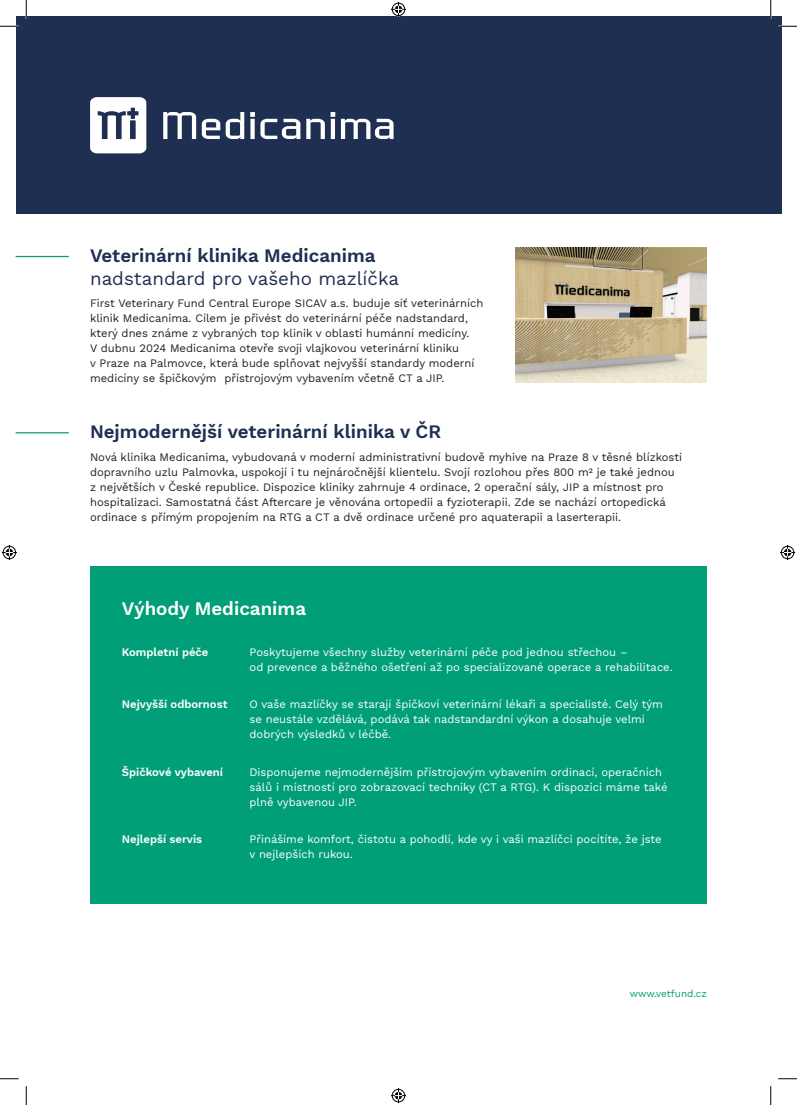
<style>
.page{position:relative;width:797px;height:1105px;background:#fff}
.page>*{position:absolute;margin:0;border:0;box-sizing:border-box;transform-origin:0 0}
.t1{font:600 18.75px "Work Sans";color:#1e2f52}
.t2{font:18.75px "Work Sans";color:#1e2f52}
.t3{font:600 18.75px "Work Sans";color:#fff}
.t4{font:11.25px/15px "Work Sans";color:#231f20}
.t5{font:11.25px/15px "Work Sans";color:#fff}
.t6{font:600 11.25px "Work Sans";color:#fff}
.t7{font:10px "Work Sans";color:#009f77}
</style>
<div class="page">
<div style="left:16px;top:16px;width:765px;height:197px;background:#1e2f52"></div>
<div style="left:90px;top:566px;width:617px;height:337px;background:#009f77"></div>
<svg style="left:90px;top:97px;width:56px;height:56px"></svg>
<svg style="left:202px;top:119px;width:18px;height:20px"></svg>
<svg style="left:306px;top:112px;width:29px;height:27px"></svg>
<svg style="left:163px;top:112px;width:33px;height:27px"></svg>
<svg style="left:226px;top:112px;width:18px;height:27px"></svg>
<svg style="left:250px;top:112px;width:50px;height:27px"></svg>
<svg style="left:341px;top:119px;width:52px;height:20px"></svg>
<hr style="left:16px;top:432px;width:53px;height:1px;background:#009f77">
<hr style="left:16px;top:256px;width:53px;height:1px;background:#009f77">
<img style="left:515px;top:247px;width:192px;height:135px">
<svg style="left:0;top:25px;width:19px;height:2px"></svg>
<svg style="left:778px;top:25px;width:19px;height:2px"></svg>
<svg style="left:0;top:1078px;width:19px;height:1px"></svg>
<svg style="left:778px;top:1078px;width:19px;height:1px"></svg>
<svg style="left:25px;top:0;width:2px;height:19px"></svg>
<svg style="left:25px;top:1086px;width:2px;height:19px"></svg>
<svg style="left:770px;top:0;width:1px;height:19px"></svg>
<svg style="left:770px;top:1086px;width:1px;height:19px"></svg>
<svg style="left:391px;top:2px;width:15px;height:15px"></svg>
<svg style="left:391px;top:1088px;width:15px;height:15px"></svg>
<svg style="left:2px;top:545px;width:15px;height:15px"></svg>
<svg style="left:780px;top:545px;width:15px;height:15px"></svg>
<h1 class="t1" style="left:90px;top:241px;width:287px">Veterinární klinika Medicanima</h1>
<h1 class="t2" style="left:90px;top:264px;width:310px">nadstandard pro vašeho mazlíčka</h1>
<p class="t4" style="left:90px;top:295px;width:395px">First Veterinary Fund Central Europe SICAV a.s. buduje síť veterinárních klinik Medicanima. Cílem je přivést do veterinární péče nadstandard, který dnes známe z vybraných top klinik v oblasti humánní medicíny.<br>V dubnu 2024 Medicanima otevře svoji vlajkovou veterinární kliniku<br>v Praze na Palmovce, která bude splňovat nejvyšší standardy moderní medicíny se špičkovým přístrojovým vybavením včetně CT a JIP.</p>
<h1 class="t1" style="left:90px;top:418px;width:352px">Nejmodernější veterinární klinika v ČR</h1>
<p class="t4" style="left:90px;top:449px;width:593px">Nová klinika Medicanima, vybudovaná v moderní administrativní budově myhive na Praze 8 v těsné blízkosti dopravního uzlu Palmovka, uspokojí i tu nejnáročnější klientelu. Svojí rozlohou přes 800 m2 je také jednou z největších v České republice. Dispozice kliniky zahrnuje 4 ordinace, 2 operační sály, JIP a místnost pro hospitalizaci. Samostatná část Aftercare je věnována ortopedii a fyzioterapii. Zde se nachází ortopedická ordinace s přímým propojením na RTG a CT a dvě ordinace určené pro aquaterapii a laserterapii.</p>
<h1 class="t3" style="left:122px;top:594px;width:186px">Výhody Medicanima</h1>
<p class="t5" style="left:249px;top:644px;width:424px">Poskytujeme všechny služby veterinární péče pod jednou střechou –<br>od prevence a běžného ošetření až po specializované operace a rehabilitace.</p>
<p class="t5" style="left:249px;top:697px;width:415px">O vaše mazlíčky se starají špičkoví veterinární lékaři a specialisté. Celý tým se neustále vzdělává, podává tak nadstandardní výkon a dosahuje velmi dobrých výsledků v léčbě.</p>
<p class="t5" style="left:249px;top:764px;width:419px">Disponujeme nejmodernějším přístrojovým vybavením ordinací, operačních sálů i místností pro zobrazovací techniky (CT a RTG). K dispozici máme také plně vybavenou JIP.</p>
<p class="t5" style="left:249px;top:832px;width:414px">Přinášíme komfort, čistotu a pohodlí, kde vy i vaši mazlíčci pocítíte, že jste v nejlepších rukou.</p>
<p class="t6" style="left:122px;top:643px;width:88px">Kompletní péče</p>
<p class="t6" style="left:122px;top:696px;width:107px">Nejvyšší odbornost</p>
<p class="t6" style="left:122px;top:763px;width:102px">Špičkové vybavení</p>
<p class="t6" style="left:122px;top:831px;width:82px">Nejlepší servis</p>
<p class="t7" style="left:630px;top:986px;width:78px">www.vetfund.cz</p>
</div>
